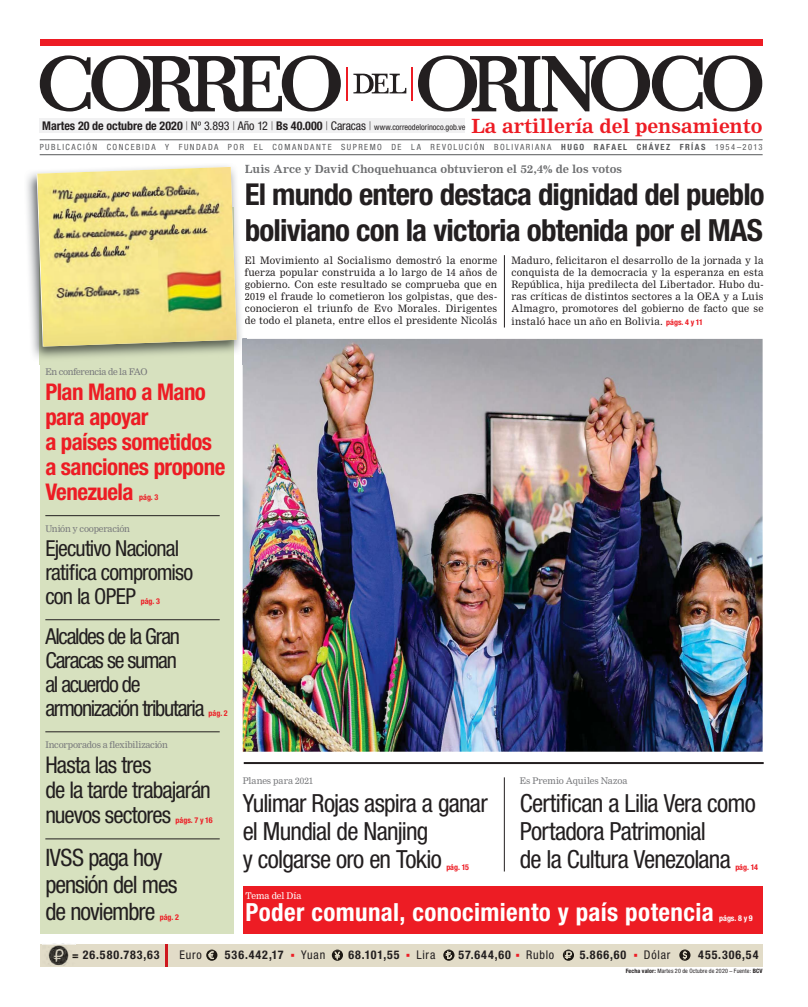
<style>
.page{position:relative;width:808px;height:1007px;background:#fff}
.page>*{position:absolute;margin:0;border:0;box-sizing:border-box;transform-origin:0 0}
.t1{font:700 condensed 30.5px "Helvetica Neue";letter-spacing:-.025em;color:#231f20}
.t2{font:700 condensed 30.2px "Helvetica Neue";letter-spacing:-.03em;color:#231f20}
.t3{font:condensed 25px/28px "Helvetica Neue";letter-spacing:-.03em;color:#231f20}
.t4{font:700 condensed 25px "Helvetica Neue";letter-spacing:.02em;color:#fff}
.t5{font:condensed 24px/27px "Helvetica Neue";letter-spacing:-.045em;color:#231f20}
.t6{font:700 condensed 23px/25px "Helvetica Neue";letter-spacing:-.025em;color:#ed1c24}
.t7{font:condensed 23px/25px "Helvetica Neue";letter-spacing:-.04em;color:#231f20}
.t8{font:condensed 22px/24px "Helvetica Neue";letter-spacing:-.05em;color:#231f20}
.t9{font:700 19.1px "Nimrod MT Std";letter-spacing:-.005em;color:#ed1c24}
.t10{font:700 condensed 12px "Helvetica Neue";color:#231f20}
.t11{font:700 condensed 12px "Helvetica Neue";letter-spacing:.07em;color:#231f20}
.t12{font:condensed 12px "Helvetica Neue";letter-spacing:.065em;color:#231f20}
.t13{font:700 11px "Nimrod MT Std";letter-spacing:-.015em;color:#6d6e70}
.t14{font:10px/12px "Nimrod MT Std";letter-spacing:.02em;color:#231f20;text-align:justify}
.t15{font:9px "Nimrod MT Std";letter-spacing:-.02em;color:#77787b}
.t16{font:9px "Nimrod MT Std";letter-spacing:-.04em;color:#77787b}
.t17{font:9px "Nimrod MT Std";letter-spacing:-.015em;color:#fff}
.t18{font:condensed 8.5px "Helvetica Neue";letter-spacing:.17em;color:#58595b}
.t19{font:700 condensed 8px "Helvetica Neue";letter-spacing:-.005em;color:#ed1c24}
.t20{font:700 condensed 8px "Helvetica Neue";color:#fff}
.t21{font:condensed 6px "Helvetica Neue";letter-spacing:.02em;color:#231f20}
.s1{font-weight:100}
.s2{font-weight:400}
.s3{font-weight:400;font-size:8.2px}
.s4{font-weight:700}
.s5{color:#6d6f71}
.s6{font-family:"Helvetica Neue";font-weight:700;font-stretch:condensed;font-size:8px;color:#ed1c24}
.s7{font-size:11px}
.s8{color:#ed1c24}
</style>
<div class="page">
<div style="left:40px;top:119px;width:425px;height:14px;background:#f1f1f2"></div>
<div style="left:40px;top:40px;width:722px;height:6px;background:#ed1c24"></div>
<svg style="left:418px;top:55px;width:344px;height:57px"></svg>
<svg style="left:40px;top:55px;width:301px;height:57px"></svg>
<svg style="left:353px;top:73px;width:53px;height:21px"></svg>
<hr style="left:347px;top:67px;width:1px;height:34px;background:#ed1c24">
<hr style="left:411px;top:67px;width:2px;height:34px;background:#ed1c24">
<hr style="left:40px;top:154px;width:723px;height:1px;background:#58595b">
<hr style="left:40px;top:139px;width:723px;height:1px;background:#58595b">
<hr style="left:504px;top:255px;width:1px;height:72px;background:#231f20">
<div style="left:40px;top:944px;width:723px;height:22px;background:#e2dcc8"></div>
<hr style="left:166px;top:944px;width:2px;height:23px;background:#ce171e">
<img style="left:42px;top:943px;width:33px;height:22px">
<svg style="left:206px;top:949px;width:11px;height:11px"></svg>
<svg style="left:332px;top:949px;width:11px;height:11px"></svg>
<svg style="left:443px;top:949px;width:11px;height:11px"></svg>
<svg style="left:563px;top:949px;width:11px;height:11px"></svg>
<svg style="left:679px;top:949px;width:11px;height:11px"></svg>
<div style="left:40px;top:207px;width:194px;height:726px;background:#d7e1bf"></div>
<hr style="left:45px;top:515px;width:175px;height:1px;background:#231f20">
<hr style="left:45px;top:619px;width:175px;height:1px;background:#231f20">
<hr style="left:45px;top:731px;width:175px;height:1px;background:#231f20">
<hr style="left:45px;top:838px;width:175px;height:1px;background:#231f20">
<hr style="left:504px;top:777px;width:1px;height:94px;background:#231f20">
<hr style="left:244px;top:762px;width:520px;height:2px;background:#231f20">
<img style="left:243px;top:339px;width:520px;height:412px">
<img style="left:26px;top:165px;width:220px;height:199px">
<svg style="left:245px;top:256px;width:1px;height:69px"></svg>
<img style="left:40px;top:346px;width:194px;height:18px">
<img style="left:243px;top:339px;width:3px;height:25px">
<img style="left:37px;top:167px;width:200px;height:179px">
<div style="left:243px;top:886px;width:520px;height:47px;background:#ed1c24"></div>
<p class="t10" style="left:42px;top:122px;width:425px">Martes 20 de octubre de 2020 <span class="s1">|</span> <span class="s2">Nº 3.893</span> <span class="s1">|</span> <span class="s2">Año 12</span> <span class="s1">|</span> Bs 40.000 <span class="s1">|</span> <span class="s2">Caracas</span> <span class="s1">|</span> <span class="s3">www.correodelorinoco.gob.ve</span></p>
<h3 class="t9" style="left:471px;top:115px;width:293px">La artillería del pensamiento</h3>
<p class="t18" style="left:40px;top:144px;width:724px">PUBLICACIÓN CONCEBIDA Y FUNDADA POR EL COMANDANTE SUPREMO DE LA REVOLUCIÓN BOLIVARIANA <span class="s4">HUGO RAFAEL CHÁVEZ FRÍAS</span> 1954–2013</p>
<p class="t13" style="left:245px;top:164px;width:379px"><span class="s5">L</span>uis Arce y David Choquehuanca obtuvieron el 52,4% de los votos</p>
<h2 class="t2" style="left:245px;top:183px;width:521px">El mundo entero destaca dignidad del pueblo</h2>
<h1 class="t1" style="left:245px;top:219px;width:520px">boliviano con la victoria obtenida por el MAS</h1>
<p class="t14" style="left:245px;top:254px;width:254px">El Movimiento al Socialismo demostró la enorme fuerza popular construida a lo largo de 14 años de gobierno. Con este resultado se comprueba que en 2019 el fraude lo cometieron los golpistas, que des&shy;conocieron el triunfo de Evo Morales. Dirigentes de todo el planeta, entre ellos el presidente Nicolás</p>
<p class="t14" style="left:511px;top:254px;width:254px">Maduro, felicitaron el desarrollo de la jornada y la conquista de la democracia y la esperanza en esta República, hija predilecta del Libertador. Hubo du&shy;ras críticas de distintos sectores a la OEA y a Luis Almagro, promotores del gobierno de facto que se</p>
<p class="t14" style="left:511px;top:316px;width:193px">instaló hace un año en Bolivia. <span class="s6">págs. 4 y 11</span></p>
<p class="t16" style="left:45px;top:367px;width:104px">En conferencia de la FAO</p>
<h3 class="t6" style="left:45px;top:381px;width:182px">Plan Mano a Mano para apoyar<br>a países sometidos a sanciones propone<br>Venezuela</h3>
<p class="t19" style="left:139px;top:494px;width:21px">pág. 3</p>
<p class="t15" style="left:45px;top:524px;width:86px">Unión y cooperación</p>
<h3 class="t8" style="left:45px;top:538px;width:149px">Ejecutivo Nacional ratifica compromiso con la OPEP</h3>
<p class="t19" style="left:141px;top:598px;width:21px">pág. 3</p>
<h3 class="t8" style="left:45px;top:626px;width:161px">Alcaldes de la Gran<br>Caracas se suman<br>al acuerdo de armonización tributaria</h3>
<p class="t19" style="left:209px;top:710px;width:21px">pág. 2</p>
<p class="t15" style="left:45px;top:740px;width:124px">Incorporados a flexibilización</p>
<h3 class="t7" style="left:45px;top:755px;width:167px">Hasta las tres<br>de la tarde trabajarán nuevos sectores</h3>
<p class="t19" style="left:176px;top:817px;width:39px">págs. 7 y 16</p>
<h3 class="t5" style="left:45px;top:846px;width:134px">IVSS paga hoy pensión del mes de noviembre</h3>
<p class="t19" style="left:160px;top:914px;width:21px">pág. 2</p>
<p class="t15" style="left:243px;top:776px;width:72px">Planes para 2021</p>
<h3 class="t3" style="left:243px;top:792px;width:247px">Yulimar Rojas aspira a ganar el Mundial de Nanjing<br>y colgarse oro en Tokio</h3>
<p class="t19" style="left:446px;top:864px;width:24px">pág. 15</p>
<p class="t15" style="left:520px;top:776px;width:109px">Es Premio Aquiles Nazoa</p>
<h3 class="t3" style="left:520px;top:792px;width:238px">Certifican a Lilia Vera como<br>Portadora Patrimonial<br>de la Cultura Venezolana</h3>
<p class="t19" style="left:735px;top:864px;width:24px">pág. 14</p>
<p class="t17" style="left:245px;top:891px;width:57px">Tema del Día</p>
<h3 class="t4" style="left:245px;top:902px;width:470px">Poder comunal, conocimiento y país potencia</h3>
<p class="t20" style="left:719px;top:915px;width:35px">págs. 8 y 9</p>
<p class="t11" style="left:72px;top:950px;width:89px"><span class="s7">=</span> 26.580.783,63</p>
<p class="t12" style="left:179px;top:950px;width:24px">Euro</p>
<p class="t11" style="left:225px;top:950px;width:60px">536.442,17</p>
<p class="t12" style="left:291px;top:950px;width:36px"><span class="s8">▪</span> Yuan</p>
<p class="t11" style="left:348px;top:950px;width:53px">68.101,55</p>
<p class="t12" style="left:406px;top:950px;width:31px"><span class="s8">▪</span> Lira</p>
<p class="t11" style="left:459px;top:950px;width:97px">57.644,60 <span class="s8">▪</span> <span class="s2">Rublo</span></p>
<p class="t11" style="left:580px;top:950px;width:92px">5.866,60 <span class="s8">▪</span> <span class="s2">Dólar</span></p>
<p class="t11" style="left:698px;top:950px;width:62px">455.306,54</p>
<p class="t21" style="left:626px;top:968px;width:138px"><span class="s4">Fecha valor:</span> Martes 20 de Octubre de 2020 – Fuente: <span class="s4">BCV</span></p>
</div>
